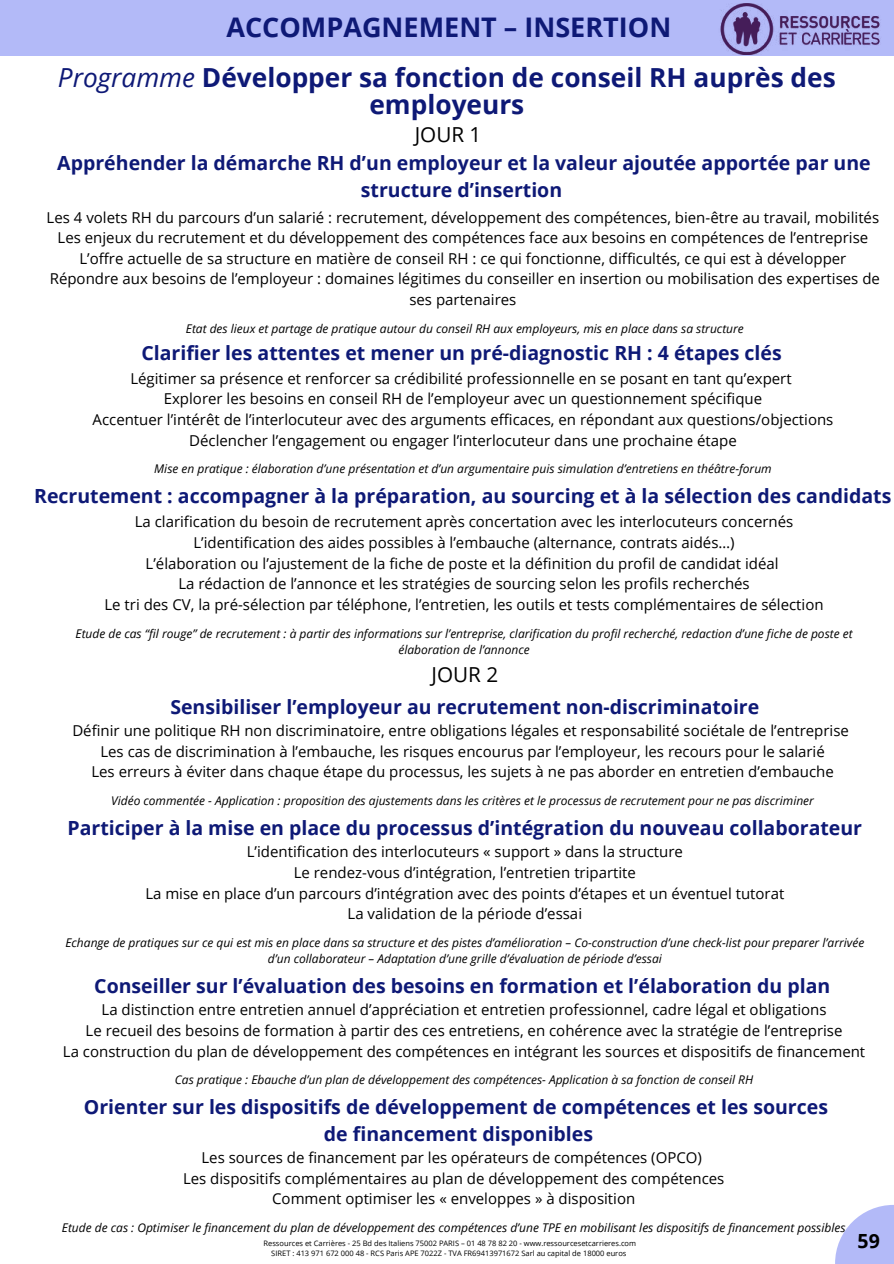
<style>
.page{position:relative;width:894px;height:1264px;background:#fff}
.page>*{position:absolute;margin:0;border:0;box-sizing:border-box;transform-origin:0 0}
.t1{font:700 27px "Open Sans";color:#0e1976}
.t2{font:700 26.25px/27px "Open Sans";color:#0e1976;text-align:center}
.t3{font:20.7px "Open Sans";color:#000}
.t4{font:700 19.5px/27px "Open Sans";color:#0e1976;text-align:center}
.t5{font:700 19.5px "Open Sans";color:#000}
.t6{font:15px/20.7px "Open Sans";color:#000;text-align:center}
.t7{font:italic 12px/16.2px "Open Sans";color:#000;text-align:center}
.t8{font:7.5px/10.1px "Open Sans";color:#000;text-align:center}
.s1{font-weight:400;font-style:italic}
</style>
<div class="page">
<div style="left:0;top:0;width:893px;height:55px;background:#b3baf8"></div>
<img style="left:720px;top:3px;width:160px;height:52px">
<svg style="left:835px;top:1205px;width:58px;height:58px;fill:#b3baf8"></svg>
<h1 class="t1" style="left:226px;top:8px;width:446px">ACCOMPAGNEMENT – INSERTION</h1>
<h2 class="t2" style="left:58px;top:63px;width:779px"><span class="s1">Programme</span> Développer sa fonction de conseil RH auprès des employeurs</h2>
<h3 class="t3" style="left:414px;top:120px;width:68px">JOUR 1</h3>
<h3 class="t4" style="left:57px;top:149px;width:814px">Appréhender la démarche RH d’un employeur et la valeur ajoutée apportée par une structure d’insertion</h3>
<p class="t6" style="left:47px;top:206px;width:834px">Les 4 volets RH du parcours d’un salarié : recrutement, développement des compétences, bien-être au travail, mobilités Les enjeux du recrutement et du développement des compétences face aux besoins en compétences de l’entreprise L’offre actuelle de sa structure en matière de conseil RH : ce qui fonctionne, difficultés, ce qui est à développer Répondre aux besoins de l’employeur : domaines légitimes du conseiller en insertion ou mobilisation des expertises de ses partenaires</p>
<p class="t7" style="left:186px;top:320px;width:559px">Etat des lieux et partage de pratique autour du conseil RH aux employeurs, mis en place dans sa structure</p>
<h3 class="t4" style="left:141px;top:339px;width:641px">Clarifier les attentes et mener un pré-diagnostic RH : 4 étapes clés</h3>
<p class="t6" style="left:92px;top:367px;width:742px">Légitimer sa présence et renforcer sa crédibilité professionnelle en se posant en tant qu’expert<br>Explorer les besoins en conseil RH de l’employeur avec un questionnement spécifique<br>Accentuer l’intérêt de l’interlocuteur avec des arguments efficaces, en répondant aux questions/objections Déclencher l’engagement ou engager l’interlocuteur dans une prochaine étape</p>
<p class="t7" style="left:154px;top:460px;width:618px">Mise en pratique : élaboration d’une présentation et d’un argumentaire puis simulation d’entretiens en théâtre-forum</p>
<h3 class="t4" style="left:34px;top:482px;width:858px">Recrutement : accompagner à la préparation, au sourcing et à la sélection des candidats</h3>
<p class="t6" style="left:104px;top:511px;width:720px">La clarification du besoin de recrutement après concertation avec les interlocuteurs concernés L’identification des aides possibles à l’embauche (alternance, contrats aidés…)<br>L’élaboration ou l’ajustement de la fiche de poste et la définition du profil de candidat idéal<br>La rédaction de l’annonce et les stratégies de sourcing selon les profils recherchés<br>Le tri des CV, la pré-sélection par téléphone, l’entretien, les outils et tests complémentaires de sélection</p>
<p class="t7" style="left:75px;top:624px;width:778px">Etude de cas “fil rouge” de recrutement : à partir des informations sur l’entreprise, clarification du profil recherché, redaction d’une fiche de poste et élaboration de l’annonce</p>
<h3 class="t3" style="left:431px;top:660px;width:68px">JOUR 2</h3>
<h3 class="t4" style="left:170px;top:692px;width:590px">Sensibiliser l’employeur au recrutement non-discriminatoire</h3>
<p class="t6" style="left:72px;top:720px;width:777px">Définir une politique RH non discriminatoire, entre obligations légales et responsabilité sociétale de l’entreprise<br>Les cas de discrimination à l’embauche, les risques encourus par l’employeur, les recours pour le salarié<br>Les erreurs à éviter dans chaque étape du processus, les sujets à ne pas aborder en entretien d’embauche</p>
<p class="t7" style="left:111px;top:792px;width:704px">Vidéo commentée - Application : proposition des ajustements dans les critères et le processus de recrutement pour ne pas discriminer</p>
<h3 class="t4" style="left:68px;top:814px;width:795px">Participer à la mise en place du processus d’intégration du nouveau collaborateur</h3>
<p class="t6" style="left:145px;top:841px;width:640px">L’identification des interlocuteurs « support » dans la structure<br>Le rendez-vous d’intégration, l’entretien tripartite<br>La mise en place d’un parcours d’intégration avec des points d’étapes et un éventuel tutorat La validation de la période d’essai</p>
<p class="t7" style="left:65px;top:934px;width:800px">Echange de pratiques sur ce qui est mis en place dans sa structure et des pistes d’amélioration – Co-construction d’une check-list pour preparer l’arrivée d’un collaborateur – Adaptation d’une grille d’évaluation de période d’essai</p>
<h3 class="t4" style="left:94px;top:971px;width:737px">Conseiller sur l’évaluation des besoins en formation et l’élaboration du plan</h3>
<p class="t6" style="left:63px;top:999px;width:803px">La distinction entre entretien annuel d’appréciation et entretien professionnel, cadre légal et obligations<br>Le recueil des besoins de formation à partir des ces entretiens, en cohérence avec la stratégie de l’entreprise<br>La construction du plan de développement des compétences en intégrant les sources et dispositifs de financement</p>
<p class="t7" style="left:175px;top:1071px;width:579px">Cas pratique : Ebauche d’un plan de développement des compétences- Application à sa fonction de conseil RH</p>
<h3 class="t4" style="left:84px;top:1092px;width:745px">Orienter sur les dispositifs de développement de compétences et les sources de financement disponibles</h3>
<p class="t6" style="left:183px;top:1146px;width:543px">Les sources de financement par les opérateurs de compétences (OPCO)<br>Les dispositifs complémentaires au plan de développement des compétences<br>Comment optimiser les « enveloppes » à disposition</p>
<p class="t7" style="left:62px;top:1219px;width:784px">Etude de cas : Optimiser le financement du plan de développement des compétences d’une TPE en mobilisant les dispositifs de financement possibles</p>
<h3 class="t5" style="left:857px;top:1226px;width:24px">59</h3>
<p class="t8" style="left:263px;top:1238px;width:374px">Ressources et Carrières - 25 Bd des Italiens 75002 PARIS – 01 48 78 82 20 - www.ressourcesetcarrieres.com<br>SIRET : 413 971 672 000 48 - RCS Paris APE 7022Z - TVA FR69413971672 Sarl au capital de 18000 euros</p>
</div>
